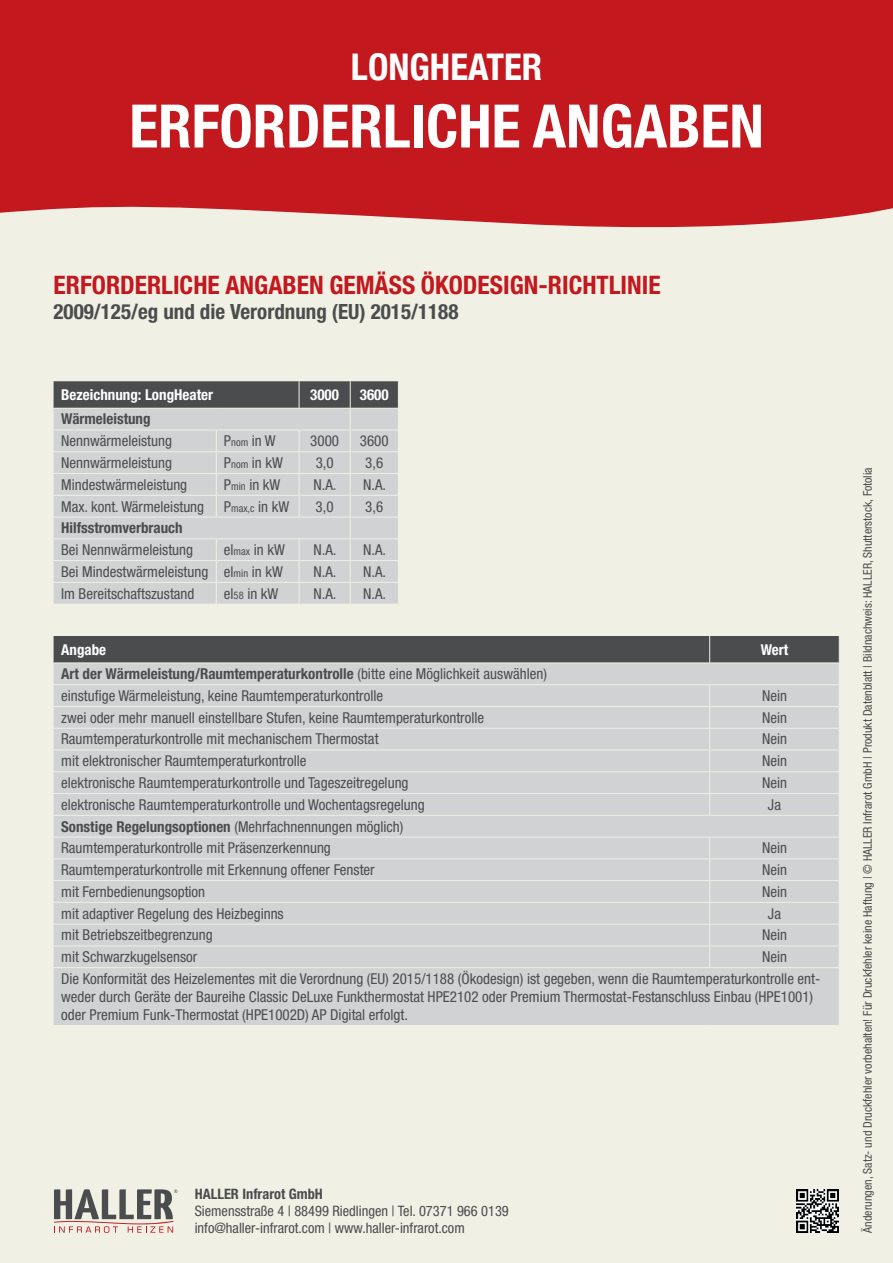
<style>
.page{position:relative;width:893px;height:1263px;background:#f0f0e5}
.page>*{position:absolute;margin:0;border:0;box-sizing:border-box;transform-origin:0 0}
.t1{font:700 condensed 60px "Helvetica Neue";color:#fff}
.t2{font:700 condensed 36.75px "Helvetica Neue";color:#fff}
.t3{font:700 condensed 25.5px "Helvetica Neue LT Std";color:#c2181e}
.t4{font:700 condensed 21px "Helvetica Neue LT Std";color:#4b4c4d}
.t5{font:condensed 15px/21.8px "Helvetica Neue LT Std";color:#4b4c4d}
.t6{font:700 condensed 15px "Helvetica Neue LT Std";color:#fff}
.t7{font:700 condensed 15px "Helvetica Neue LT Std";color:#4b4c4d}
.t8{font:condensed 14.4px/16.8px "Helvetica Neue LT Std";color:#4b4c4d}
.t9{font:700 condensed 14.4px "Helvetica Neue LT Std";color:#4b4c4d}
.t10{font:condensed 12px "Helvetica Neue LT Std";color:#4b4c4d}
.s1{font-size:10.5px}
.s2{font-weight:700}
</style>
<div class="page">
<div style="left:0;top:0;width:893px;height:228px;background:#c2181e"></div>
<svg style="left:54px;top:1189px;width:123px;height:44px"></svg>
<img style="left:796px;top:1189px;width:43px;height:43px">
<svg style="left:54px;top:381px;width:345px;height:223px;background:#c2c3c4"></svg>
<div style="left:54px;top:968px;width:785px;height:57px;background:#d1d2d4"></div>
<svg style="left:54px;top:636px;width:786px;height:331px;background:#c7c8ca"></svg>
<h2 class="t2" style="left:351px;top:36px;width:193px">LONGHEATER</h2>
<h1 class="t1" style="left:129px;top:76px;width:636px">ERFORDERLICHE ANGABEN</h1>
<h3 class="t3" style="left:54px;top:269px;width:609px">ERFORDERLICHE ANGABEN GEMÄSS ÖKODESIGN-RICHTLINIE</h3>
<h3 class="t4" style="left:54px;top:299px;width:406px">2009/125/eg und die Verordnung (EU) 2015/1188</h3>
<p class="t6" style="left:61px;top:386px;width:153px">Bezeichnung: LongHeater</p>
<p class="t6" style="left:310px;top:386px;width:30px">3000</p>
<p class="t6" style="left:360px;top:386px;width:30px">3600</p>
<p class="t7" style="left:61px;top:410px;width:91px">Wärmeleistung</p>
<p class="t5" style="left:61px;top:430px;width:112px">Nennwärmeleistung</p>
<p class="t5" style="left:224px;top:430px;width:53px">P<span class="s1">nom</span> in W</p>
<p class="t5" style="left:310px;top:430px;width:30px">3000</p>
<p class="t5" style="left:360px;top:430px;width:30px">3600</p>
<p class="t5" style="left:61px;top:452px;width:112px">Nennwärmeleistung</p>
<p class="t5" style="left:224px;top:452px;width:61px">P<span class="s1">nom</span> in kW</p>
<p class="t5" style="left:316px;top:452px;width:19px">3,0</p>
<p class="t5" style="left:365px;top:452px;width:19px">3,6</p>
<p class="t5" style="left:61px;top:473px;width:128px">Mindestwärmeleistung</p>
<p class="t5" style="left:224px;top:473px;width:58px">P<span class="s1">min</span> in kW</p>
<p class="t5" style="left:313px;top:473px;width:25px">N.A.</p>
<p class="t5" style="left:363px;top:473px;width:25px">N.A.</p>
<p class="t5" style="left:61px;top:495px;width:145px">Max. kont. Wärmeleistung</p>
<p class="t5" style="left:224px;top:495px;width:67px">P<span class="s1">max,c</span> in kW</p>
<p class="t5" style="left:316px;top:495px;width:19px">3,0</p>
<p class="t5" style="left:365px;top:495px;width:19px">3,6</p>
<p class="t7" style="left:61px;top:519px;width:123px">Hilfsstromverbrauch</p>
<p class="t5" style="left:61px;top:539px;width:133px">Bei Nennwärmeleistung</p>
<p class="t5" style="left:224px;top:539px;width:62px">el<span class="s1">max</span> in kW</p>
<p class="t5" style="left:313px;top:539px;width:25px">N.A.</p>
<p class="t5" style="left:363px;top:539px;width:25px">N.A.</p>
<p class="t5" style="left:61px;top:560px;width:223px">Bei Mindestwärmeleistung el<span class="s1">min</span> in kW</p>
<p class="t5" style="left:313px;top:560px;width:25px">N.A.</p>
<p class="t5" style="left:363px;top:560px;width:25px">N.A.</p>
<p class="t5" style="left:61px;top:582px;width:135px">Im Bereitschaftszustand</p>
<p class="t5" style="left:224px;top:582px;width:56px">el<span class="s1">58</span> in kW</p>
<p class="t5" style="left:313px;top:582px;width:25px">N.A.</p>
<p class="t5" style="left:363px;top:582px;width:25px">N.A.</p>
<p class="t6" style="left:61px;top:640px;width:47px">Angabe</p>
<p class="t6" style="left:761px;top:640px;width:29px">Wert</p>
<p class="t5" style="left:61px;top:663px;width:487px"><span class="s2">Art der Wärmeleistung/Raumtemperaturkontrolle</span> (bitte eine Möglichkeit auswählen) einstufige Wärmeleistung, keine Raumtemperaturkontrolle</p>
<p class="t5" style="left:762px;top:685px;width:27px">Nein</p>
<p class="t5" style="left:61px;top:706px;width:424px">zwei oder mehr manuell einstellbare Stufen, keine Raumtemperaturkontrolle</p>
<p class="t5" style="left:762px;top:706px;width:27px">Nein</p>
<p class="t5" style="left:61px;top:728px;width:319px">Raumtemperaturkontrolle mit mechanischem Thermostat</p>
<p class="t5" style="left:762px;top:728px;width:27px">Nein</p>
<p class="t5" style="left:61px;top:750px;width:247px">mit elektronischer Raumtemperaturkontrolle</p>
<p class="t5" style="left:762px;top:750px;width:27px">Nein</p>
<p class="t5" style="left:61px;top:772px;width:349px">elektronische Raumtemperaturkontrolle und Tageszeitregelung</p>
<p class="t5" style="left:762px;top:772px;width:27px">Nein</p>
<p class="t5" style="left:61px;top:793px;width:365px">elektronische Raumtemperaturkontrolle und Wochentagsregelung</p>
<p class="t5" style="left:768px;top:793px;width:15px">Ja</p>
<p class="t5" style="left:61px;top:815px;width:344px"><span class="s2">Sonstige Regelungsoptionen</span> (Mehrfachnennungen möglich)<br>Raumtemperaturkontrolle mit Präsenzerkennung</p>
<p class="t5" style="left:762px;top:837px;width:27px">Nein</p>
<p class="t5" style="left:61px;top:859px;width:315px">Raumtemperaturkontrolle mit Erkennung offener Fenster</p>
<p class="t5" style="left:762px;top:859px;width:27px">Nein</p>
<p class="t5" style="left:61px;top:880px;width:146px">mit Fernbedienungsoption</p>
<p class="t5" style="left:762px;top:880px;width:27px">Nein</p>
<p class="t5" style="left:61px;top:902px;width:224px">mit adaptiver Regelung des Heizbeginns</p>
<p class="t5" style="left:768px;top:902px;width:15px">Ja</p>
<p class="t5" style="left:61px;top:924px;width:153px">mit Betriebszeitbegrenzung</p>
<p class="t5" style="left:762px;top:924px;width:27px">Nein</p>
<p class="t5" style="left:61px;top:946px;width:138px">mit Schwarzkugelsensor</p>
<p class="t5" style="left:61px;top:946px;width:761px;text-indent:701px">Nein<br>Die Konformität des Heizelementes mit die Verordnung (EU) 2015/1188 (Ökodesign) ist gegeben, wenn die Raumtemperaturkontrolle ent-</p>
<p class="t5" style="left:61px;top:987px;width:753px;line-height:18px">weder durch Geräte der Baureihe Classic DeLuxe Funkthermostat HPE2102 oder Premium Thermostat-Festanschluss Einbau (HPE1001) oder Premium Funk-Thermostat (HPE1002D) AP Digital erfolgt.</p>
<p class="t9" style="left:195px;top:1185px;width:130px">HALLER Infrarot GmbH</p>
<p class="t8" style="left:195px;top:1202px;width:316px">Siemensstraße 4 | 88499 Riedlingen | Tel. 07371 966 0139 info@haller-infrarot.com | www.haller-infrarot.com</p>
<p class="t10" style="left:861px;top:1233px;width:767px;rotate:-90deg">Änderungen, Satz- und Druckfehler vorbehalten! Für Druckfehler keine Haftung | © HALLER Infrarot GmbH | Produkt Datenblatt | Bildnachweis: HALLER, Shutterstock, Fotolia</p>
</div>
